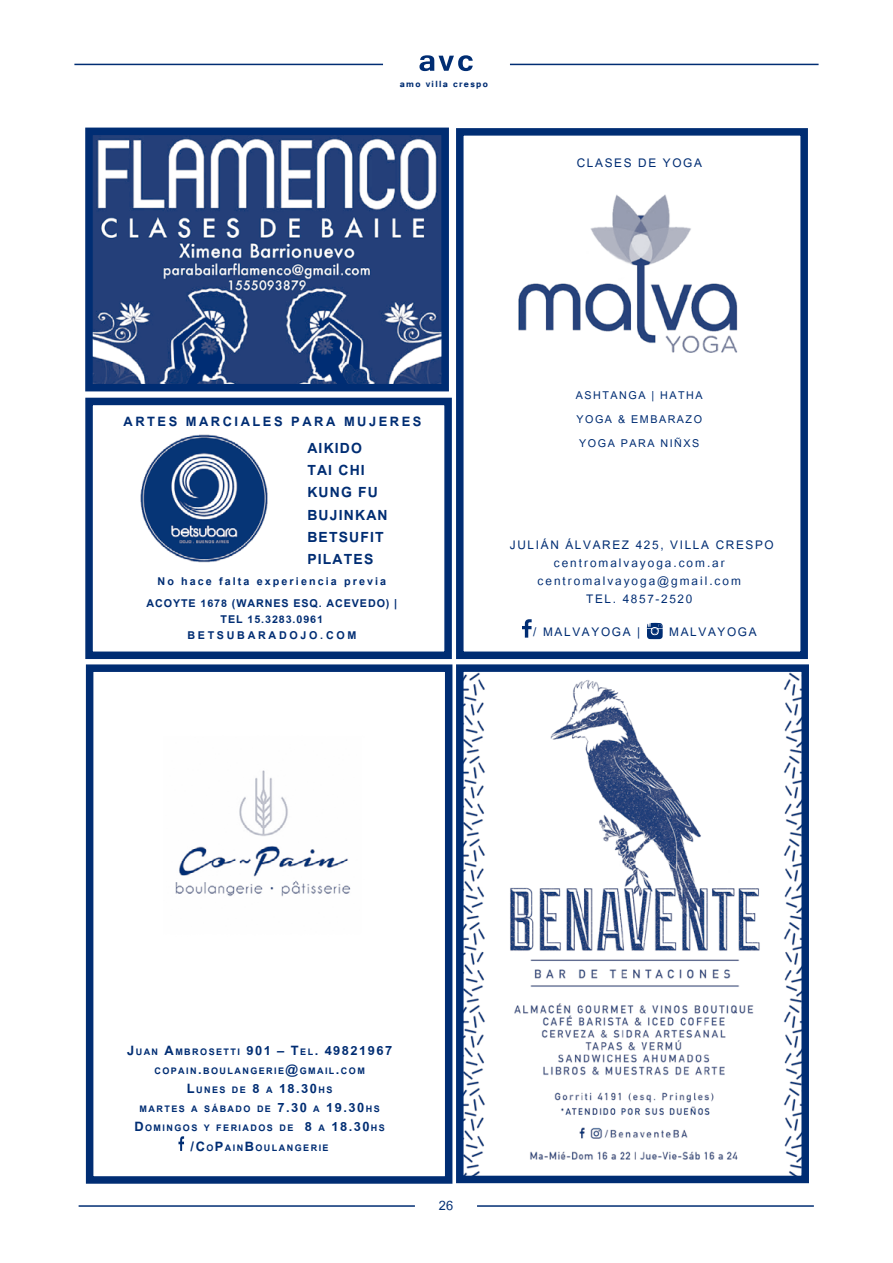
<style>
.page{position:relative;width:893px;height:1263px;background:#fff}
.page>*{position:absolute;margin:0;border:0;box-sizing:border-box;transform-origin:0 0}
.t1{font:700 19.5px/22.2px "Utsaah";letter-spacing:.06em;color:#002d73}
.t2{font:700 18px "Utsaah";letter-spacing:.08em;color:#002d73}
.t3{font:700 18px "Utsaah";letter-spacing:.14em;color:#002d73}
.t4{font:18px "Utsaah";color:#002d73}
.t5{font:16.5px/18px "Utsaah";letter-spacing:.12em;color:#002d73;text-align:center}
.t6{font:700 15px/22.2px "Utsaah";letter-spacing:.14em;color:#002d73;text-align:center}
.t7{font:15px "Utsaah";letter-spacing:.1em;color:#002d73}
.t8{font:700 15px/15.6px "Utsaah";letter-spacing:.18em;color:#002d73;text-align:center}
.t9{font:700 12.6px/19.2px "Utsaah";letter-spacing:.115em;color:#002d73;text-align:center}
.t10{font:700 11.1px "Tunga";letter-spacing:.12em;color:#002d73}
.s1{font-size:12.6px}
.s2{font-size:18px}
.s3{font-family:"Tunga";font-weight:700;font-size:11.1px;color:#fff}
</style>
<div class="page">
<hr style="left:74px;top:64px;width:309px;height:1px;background:#002d73">
<hr style="left:510px;top:64px;width:309px;height:1px;background:#002d73">
<svg style="left:419px;top:55px;width:54px;height:16px"></svg>
<hr style="left:79px;top:1205px;width:336px;height:2px;background:#002d73">
<hr style="left:477px;top:1205px;width:337px;height:2px;background:#002d73">
<div style="left:456px;top:128px;width:352px;height:531px;border:8px solid #002d73"></div>
<svg style="left:522px;top:619px;width:10px;height:19px"></svg>
<svg style="left:647px;top:623px;width:16px;height:16px"></svg>
<img style="left:518px;top:194px;width:220px;height:159px">
<img style="left:94px;top:137px;width:346px;height:245px">
<div style="left:85px;top:128px;width:364px;height:263px;border:8px solid #002d73"></div>
<div style="left:85px;top:398px;width:367px;height:261px;border:8px solid #002d73"></div>
<img style="left:140px;top:434px;width:128px;height:129px">
<img style="left:465px;top:673px;width:335px;height:501px">
<div style="left:456px;top:664px;width:353px;height:519px;border:8px solid #002d73"></div>
<img style="left:175px;top:770px;width:176px;height:369px">
<div style="left:86px;top:664px;width:366px;height:520px;border:8px solid #002d73"></div>
<svg style="left:178px;top:1136px;width:6px;height:15px"></svg>
<p class="t10" style="left:400px;top:77px;width:90px">amo villa crespo</p>
<p class="t5" style="left:577px;top:155px;width:20px">Clases</p>
<p class="t5" style="left:638px;top:155px;width:56px">de Yoga</p>
<p class="t3" style="left:124px;top:413px;width:299px">ARTES MARCIALES PARA MUJERES</p>
<p class="t1" style="left:307px;top:438px;width:78px">AIKIDO<br>TAI CHI<br>KUNG FU bujinkan<br>BETSUFIT<br>PILATES</p>
<p class="t6" style="left:146px;top:571px;width:252px">No hace falta experiencia previa<br>ACOYTE 1678 (WARNES ESQ. ACEVEDO) |</p>
<p class="t8" style="left:187px;top:612px;width:171px">TEL 15.3283.0961<br>BETSUBARADOJO.COM</p>
<p class="t7" style="left:576px;top:388px;width:19px">Ashtanga</p>
<p class="t7" style="left:651px;top:388px;width:28px">| Hatha</p>
<p class="t7" style="left:577px;top:412px;width:74px">Yoga &amp; Embara</p>
<p class="t7" style="left:686px;top:412px;width:18px">zo</p>
<p class="t7" style="left:579px;top:436px;width:51px">Yoga para</p>
<p class="t7" style="left:660px;top:436px;width:39px">Niñxs</p>
<p class="t5" style="left:510px;top:537px;width:17px">Julián</p>
<p class="t5" style="left:565px;top:537px;width:20px">Álvare</p>
<p class="t5" style="left:622px;top:537px;width:66px">z 425, Villa</p>
<p class="t5" style="left:716px;top:537px;width:21px">Cresp</p>
<p class="t5" style="left:765px;top:537px;width:11px">o</p>
<p class="t5" style="left:538px;top:555px;width:205px">centromalvayoga.com.ar centromalvayoga@gmail.com<br>Tel. 4857-2520</p>
<p class="t5" style="left:533px;top:624px;width:21px">/ malvay</p>
<p class="t5" style="left:601px;top:624px;width:41px">oga |</p>
<p class="t5" style="left:669px;top:624px;width:11px">malvay</p>
<p class="t5" style="left:727px;top:624px;width:21px">oga</p>
<p class="t2" style="left:127px;top:1041px;width:267px">J<span class="s1">uan</span> A<span class="s1">mbrosetti</span> 901 – T<span class="s1">el</span>. 49821967</p>
<p class="t9" style="left:134px;top:1062px;width:252px">copain<span class="s2">.</span>boulangerie<span class="s2">@</span>gmail<span class="s2">.</span>com<br><span class="s2">L</span>unes de <span class="s2">8</span> a <span class="s2">18.30</span>hs<br>martes a sábado de <span class="s2">7.30</span> a <span class="s2">19.30</span>hs<br><span class="s2">D</span>omingos y feriados de <span class="s2">8</span> a <span class="s2">18.30</span>hs <span class="s2">/C</span>o<span class="s2">P</span>ain<span class="s2">B</span>oulangerie</p>
<p class="t4" style="left:439px;top:1197px;width:16px">2 6<span class="s3">x</span></p>
</div>
